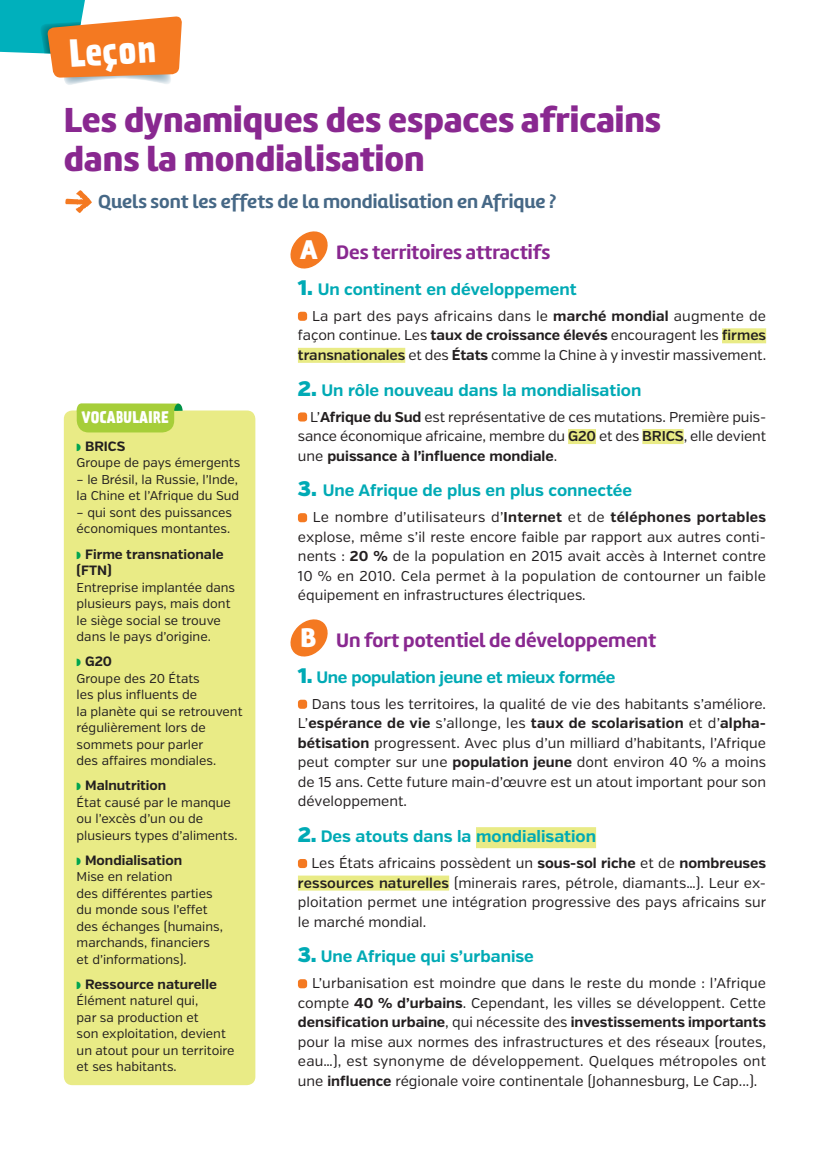
<style>
.page{position:relative;width:830px;height:1149px;background:#fff}
.page>*{position:absolute;margin:0;border:0;box-sizing:border-box;transform-origin:0 0}
.t1{font:900 36px/39px "Amelia";color:#892890}
.t2{font:700 34.5px "Prater Sans One";color:#fff}
.t3{font:900 28.05px "Amelia UP";color:#fff}
.t4{font:700 20.25px "Amelia";color:#892890}
.t5{font:700 19.5px "Amelia UP";color:#466886}
.t6{font:700 16.5px "Verb";color:#00aab5}
.t7{font:700 16.5px "Verb";letter-spacing:-.02em;color:#00aab5}
.t8{font:700 15px "Prater Sans Two";color:#fff}
.t9{font:14.25px/19.5px "Verb";color:#231f20;text-align:justify}
.t10{font:700 13.5px/16.5px "Verb";color:#231f20}
.t11{font:12.75px/16.5px "Verb";color:#231f20}
.s1{color:#00a54f}
.s2{font-weight:900;font-size:21px}
.s3{font-weight:700}
.s4{font-weight:600}
</style>
<div class="page">
<img style="left:64px;top:78px;width:107px;height:7px">
<svg style="left:0;top:0;width:182px;height:78px"></svg>
<div style="left:721px;top:328px;width:44px;height:15px;background:#e9eb86"></div>
<div style="left:298px;top:348px;width:107px;height:15px;background:#e9eb86"></div>
<div style="left:568px;top:429px;width:27px;height:15px;background:#e9eb86"></div>
<div style="left:642px;top:429px;width:41px;height:15px;background:#e9eb86"></div>
<div style="left:476px;top:826px;width:119px;height:21px;background:#e9eb86"></div>
<div style="left:298px;top:875px;width:151px;height:15px;background:#e9eb86"></div>
<div style="left:298px;top:311px;width:9px;height:10px;background:#f47921;border-radius:3px"></div>
<div style="left:298px;top:412px;width:9px;height:9px;background:#f47921;border-radius:3px"></div>
<div style="left:298px;top:513px;width:9px;height:9px;background:#f47921;border-radius:3px"></div>
<div style="left:298px;top:699px;width:9px;height:9px;background:#f47921;border-radius:3px"></div>
<div style="left:298px;top:858px;width:9px;height:9px;background:#f47921;border-radius:3px"></div>
<div style="left:298px;top:978px;width:9px;height:9px;background:#f47921;border-radius:3px"></div>
<svg style="left:290px;top:231px;width:38px;height:38px"></svg>
<svg style="left:290px;top:619px;width:38px;height:38px"></svg>
<svg style="left:65px;top:190px;width:27px;height:23px"></svg>
<div style="left:64px;top:410px;width:191px;height:674px;background:#e9eb86;border-radius:9px"></div>
<svg style="left:77px;top:403px;width:105px;height:29px;background:#a9d042"></svg>
<h2 class="t2" style="left:68px;top:39px;width:88px;rotate:-3deg">Leçon</h2>
<h1 class="t1" style="left:64px;top:104px;width:598px">Les dynamiques des espaces africains dans la mondialisation</h1>
<h3 class="t5" style="left:98px;top:194px;width:459px">Quels sont les effets de la mondialisation en Afrique ?</h3>
<p class="t8" style="left:81px;top:410px;width:89px">VOCABULAIRE</p>
<p class="t10" style="left:77px;top:439px;width:50px"><span class="s1">◗</span> BRICS</p>
<p class="t11" style="left:77px;top:456px;width:165px">Groupe de pays émergents</p>
<p class="t11" style="left:77px;top:472px;width:164px">– le Brésil, la Russie, l’Inde, la Chine et l’Afrique du Sud</p>
<p class="t11" style="left:77px;top:505px;width:157px">– qui sont des puissances économiques montantes.</p>
<p class="t10" style="left:77px;top:546px;width:148px"><span class="s1">◗</span> Firme transnationale (FTN)</p>
<p class="t11" style="left:77px;top:580px;width:160px">Entreprise implantée dans plusieurs pays, mais dont le siège social se trouve dans le pays d’origine.</p>
<p class="t10" style="left:77px;top:654px;width:37px"><span class="s1">◗</span> G20</p>
<p class="t11" style="left:77px;top:671px;width:167px">Groupe des 20 États<br>les plus influents de<br>la planète qui se retrouvent régulièrement lors de sommets pour parler<br>des affaires mondiales.</p>
<p class="t10" style="left:77px;top:778px;width:91px"><span class="s1">◗</span> Malnutrition</p>
<p class="t11" style="left:77px;top:795px;width:162px">État causé par le manque ou l’excès d’un ou de plusieurs types d’aliments.</p>
<p class="t10" style="left:77px;top:852px;width:107px"><span class="s1">◗</span> Mondialisation</p>
<p class="t11" style="left:77px;top:869px;width:148px">Mise en relation<br>des différentes parties du monde sous l’effet des échanges (humains, marchands, financiers et d’informations).</p>
<p class="t10" style="left:77px;top:976px;width:142px"><span class="s1">◗</span> Ressource naturelle</p>
<p class="t11" style="left:77px;top:993px;width:159px">Élément naturel qui,<br>par sa production et<br>son exploitation, devient un atout pour un territoire et ses habitants.</p>
<h3 class="t3" style="left:300px;top:239px;width:19px">A</h3>
<h3 class="t4" style="left:336px;top:245px;width:215px">Des territoires attractifs</h3>
<p class="t6" style="left:298px;top:283px;width:280px"><span class="s2">1.</span> Un continent en développement</p>
<p class="t9" style="left:298px;top:307px;width:469px;text-indent:14px">La part des pays africains dans le <span class="s3">marché mondial</span> augmente de façon continue. Les <span class="s3">taux de croissance élevés</span> encouragent les <span class="s4">firmes transnationales</span> et des <span class="s3">États</span> comme la Chine à y investir massivement.</p>
<p class="t6" style="left:298px;top:383px;width:345px"><span class="s2">2.</span> Un rôle nouveau dans la mondialisation</p>
<p class="t9" style="left:298px;top:408px;width:469px;text-indent:12px">L’<span class="s3">Afrique du Sud</span> est représentative de ces mutations. Première puis&shy;sance économique africaine, membre du <span class="s4">G20</span> et des <span class="s4">BRICS</span>, elle devient une <span class="s3">puissance à l’influence mondiale</span>.</p>
<p class="t6" style="left:298px;top:484px;width:335px"><span class="s2">3.</span> Une Afrique de plus en plus connectée</p>
<p class="t9" style="left:298px;top:508px;width:469px;text-indent:15px">Le nombre d’utilisateurs d’<span class="s3">Internet</span> et de <span class="s3">téléphones portables </span>explose, même s’il reste encore faible par rapport aux autres conti&shy;nents : <span class="s3">20 %</span> de la population en 2015 avait accès à Internet contre 10 % en 2010. Cela permet à la population de contourner un faible équipement en infrastructures électriques.</p>
<h3 class="t4" style="left:336px;top:633px;width:321px">Un fort potentiel de développement</h3>
<p class="t7" style="left:298px;top:670px;width:319px"><span class="s2">1.</span> Une population jeune et mieux formée</p>
<p class="t9" style="left:298px;top:695px;width:469px;text-indent:14px">Dans tous les territoires, la qualité de vie des habitants s’améliore.<br>L’<span class="s3">espérance de vie</span> s’allonge, les <span class="s3">taux de scolarisation</span> et d’<span class="s3">alpha&shy;bétisation</span> progressent. Avec plus d’un milliard d’habitants, l’Afrique peut compter sur une <span class="s3">population jeune</span> dont environ 40 % a moins de 15 ans. Cette future main-d’œuvre est un atout important pour son développement.</p>
<p class="t6" style="left:298px;top:830px;width:299px"><span class="s2">2.</span> Des atouts dans la mondialisation</p>
<p class="t9" style="left:298px;top:854px;width:469px;text-indent:14px">Les États africains possèdent un <span class="s3">sous-sol riche</span> et de <span class="s3">nombreuses </span><span class="s4">ressources naturelles</span> (minerais rares, pétrole, diamants…). Leur ex&shy;ploitation permet une intégration progressive des pays africains sur le marché mondial.</p>
<p class="t6" style="left:298px;top:950px;width:237px"><span class="s2">3.</span> Une Afrique qui s’urbanise</p>
<p class="t9" style="left:298px;top:974px;width:469px;text-indent:14px">L’urbanisation est moindre que dans le reste du monde : l’Afrique compte <span class="s3">40 % d’urbains</span>. Cependant, les villes se développent. Cette <span class="s3">densification urbaine</span>, qui nécessite des <span class="s3">investissements importants </span>pour la mise aux normes des infrastructures et des réseaux (routes, eau…), est synonyme de développement. Quelques métropoles ont une <span class="s3">influence</span> régionale voire continentale (Johannesburg, Le Cap...).</p>
<h3 class="t3" style="left:300px;top:627px;width:18px">B</h3>
</div>
